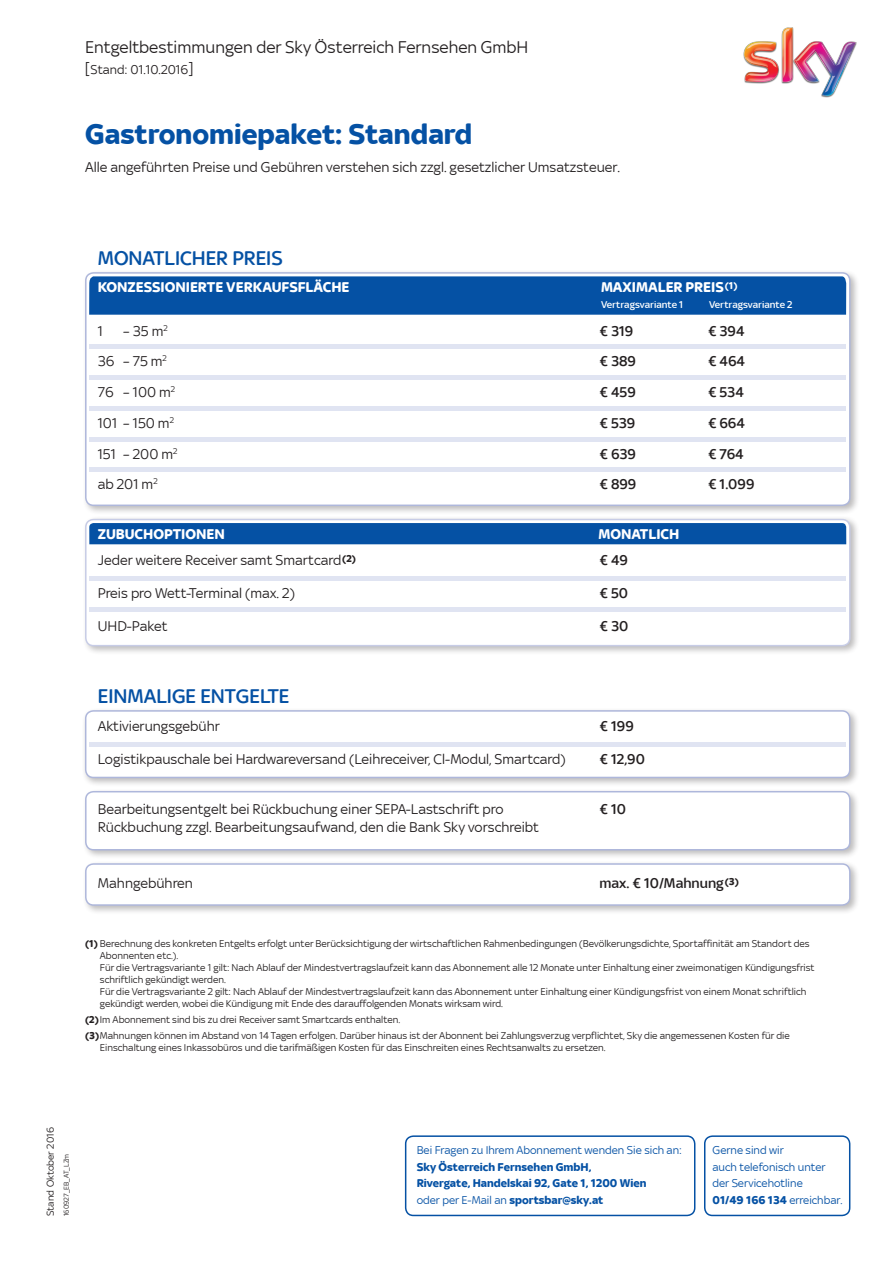
<style>
.page{position:relative;width:893px;height:1263px;background:#fff}
.page>*{position:absolute;margin:0;border:0;box-sizing:border-box;transform-origin:0 0}
.t1{font:700 30px "Sky Text";color:#0551a4}
.t2{font:500 21px "Sky Text";color:#0551a4}
.t3{font:18px "Sky Text";color:#231f20}
.NEU{font:15px "Sky Text";color:#231f20}
.NEU-2{font:500 15px "Sky Text";color:#231f20}
.t4{font:700 15px "Sky Text";color:#fff}
.t5{font:13.5px "Sky Text";color:#231f20}
.NEU-3{font:700 12px "Sky Text";color:#0551a4}
.NEU-4{font:12px "Sky Text";color:#0551a4}
.Rechtstexte{font:10.5px/12px "Sky Text";color:#231f20}
.Abstand{font:10.5px/12px "Sky Text";color:#231f20}
.t6{font:500 10.5px "Sky Text";color:#fff}
.t7{font:7.5px "Sky Text";color:#231f20}
.s1{font-size:15px}
.s2{font-weight:700}
.s3{font-weight:400}
</style>
<div class="page">
<img style="left:743px;top:27px;width:114px;height:71px">
<div style="left:82px;top:516px;width:777px;height:139px;background:#231f20;opacity:.3"></div>
<div style="left:86px;top:519px;width:764px;height:127px;background:#fff;border-radius:8px"></div>
<div style="left:85px;top:519px;width:765px;height:127px;border:2px solid #c7cce6;border-radius:8px"></div>
<div style="left:82px;top:269px;width:777px;height:246px;background:#231f20;opacity:.3"></div>
<div style="left:86px;top:273px;width:764px;height:232px;background:#fff;border-radius:8px"></div>
<div style="left:85px;top:272px;width:765px;height:234px;border:2px solid #aeb7db;border-radius:8px"></div>
<div style="left:89px;top:276px;width:757px;height:39px;background:#0551a4"></div>
<div style="left:82px;top:707px;width:777px;height:80px;background:#231f20;opacity:.3"></div>
<div style="left:86px;top:711px;width:764px;height:66px;background:#fff;border-radius:8px"></div>
<div style="left:85px;top:710px;width:765px;height:68px;border:2px solid #aeb7db;border-radius:8px"></div>
<div style="left:82px;top:788px;width:777px;height:72px;background:#231f20;opacity:.3"></div>
<div style="left:86px;top:792px;width:764px;height:58px;background:#fff;border-radius:8px"></div>
<div style="left:85px;top:791px;width:765px;height:59px;border:2px solid #aeb7db;border-radius:8px"></div>
<div style="left:82px;top:860px;width:777px;height:55px;background:#231f20;opacity:.3"></div>
<div style="left:86px;top:864px;width:764px;height:41px;background:#fff;border-radius:8px"></div>
<div style="left:85px;top:863px;width:765px;height:43px;border:2px solid #aeb7db;border-radius:8px"></div>
<div style="left:89px;top:523px;width:757px;height:21px;background:#0551a4"></div>
<div style="left:405px;top:1135px;width:290px;height:81px;border:2px solid #0551a4;border-radius:8px"></div>
<div style="left:704px;top:1135px;width:146px;height:81px;border:2px solid #0551a4;border-radius:8px"></div>
<div style="left:89px;top:344px;width:757px;height:5px;background:#e0e4f2"></div>
<hr style="left:89px;top:375px;width:757px;height:4px;background:#e0e4f2">
<hr style="left:89px;top:406px;width:757px;height:4px;background:#e0e4f2">
<hr style="left:89px;top:437px;width:757px;height:4px;background:#e0e4f2">
<hr style="left:89px;top:468px;width:757px;height:4px;background:#e0e4f2">
<hr style="left:89px;top:576px;width:757px;height:4px;background:#e0e4f2">
<hr style="left:89px;top:607px;width:757px;height:4px;background:#e0e4f2">
<hr style="left:89px;top:742px;width:757px;height:4px;background:#e0e4f2">
<p class="t3" style="left:85px;top:37px;width:445px">Entgeltbestimmungen der Sky Österreich Fernsehen GmbH</p>
<p class="t5" style="left:85px;top:62px;width:110px"><span class="s1">[</span>Stand: 01.10.2016<span class="s1">]</span></p>
<p class="t1" style="left:85px;top:117px;width:389px">Gastronomiepaket: Standard</p>
<p class="NEU" style="left:85px;top:159px;width:536px">Alle angeführten Preise und Gebühren verstehen sich zzgl. gesetzlicher Umsatzsteuer.</p>
<p class="t2" style="left:98px;top:246px;width:186px">MONATLICHER PREIS</p>
<p class="t4" style="left:98px;top:278px;width:253px">KONZESSIONIERTE VERKAUFSFLÄCHE</p>
<p class="NEU" style="left:98px;top:322px;width:7px">1</p>
<p class="NEU" style="left:123px;top:322px;width:46px">– 35 m<sup>2</sup></p>
<p class="NEU" style="left:98px;top:353px;width:71px">36 – 75 m<sup>2</sup></p>
<p class="NEU" style="left:98px;top:384px;width:79px">76 – 100 m<sup>2</sup></p>
<p class="NEU" style="left:98px;top:415px;width:78px">101 – 150 m<sup>2</sup></p>
<p class="NEU" style="left:98px;top:445px;width:81px">151 – 200 m<sup>2</sup></p>
<p class="NEU" style="left:98px;top:476px;width:61px">ab 201 m<sup>2</sup></p>
<p class="t4" style="left:98px;top:525px;width:129px">ZUBUCHOPTIONEN</p>
<p class="NEU" style="left:98px;top:552px;width:260px">Jeder weitere Receiver samt Smartcard<sup>(2)</sup></p>
<p class="NEU" style="left:98px;top:585px;width:199px">Preis pro Wett-Terminal (max. 2)</p>
<p class="NEU" style="left:98px;top:618px;width:71px">UHD-Paket</p>
<p class="t2" style="left:98px;top:684px;width:193px">EINMALIGE ENTGELTE</p>
<p class="NEU" style="left:98px;top:718px;width:123px">Aktivierungsgebühr</p>
<p class="NEU" style="left:98px;top:751px;width:469px">Logistikpauschale bei Hardwareversand (Leihreceiver, Cl-Modul, Smartcard)</p>
<p class="NEU" style="left:98px;top:801px;width:407px">Bearbeitungsentgelt bei Rückbuchung einer SEPA-Lastschrift pro</p>
<p class="NEU" style="left:98px;top:819px;width:443px">Rückbuchung zzgl. Bearbeitungsaufwand, den die Bank Sky vorschreibt</p>
<p class="t4" style="left:601px;top:278px;width:138px">MAXIMALER PREIS<sup>(1)</sup></p>
<p class="t6" style="left:601px;top:299px;width:84px">Vertragsvariante 1</p>
<p class="t6" style="left:709px;top:299px;width:85px">Vertragsvariante 2</p>
<p class="NEU-2" style="left:600px;top:322px;width:35px">€ 319</p>
<p class="NEU-2" style="left:600px;top:353px;width:38px">€ 389</p>
<p class="NEU-2" style="left:600px;top:384px;width:38px">€ 459</p>
<p class="NEU-2" style="left:600px;top:414px;width:37px">€ 539</p>
<p class="NEU-2" style="left:600px;top:445px;width:38px">€ 639</p>
<p class="NEU-2" style="left:600px;top:476px;width:38px">€ 899</p>
<p class="t4" style="left:598px;top:525px;width:82px">MONATLICH</p>
<p class="NEU-2" style="left:600px;top:552px;width:30px">€ 49</p>
<p class="NEU-2" style="left:600px;top:585px;width:30px">€ 50</p>
<p class="NEU-2" style="left:600px;top:618px;width:30px">€ 30</p>
<p class="NEU-2" style="left:708px;top:322px;width:38px">€ 394</p>
<p class="NEU-2" style="left:708px;top:353px;width:39px">€ 464</p>
<p class="NEU-2" style="left:708px;top:384px;width:37px">€ 534</p>
<p class="NEU-2" style="left:708px;top:414px;width:38px">€ 664</p>
<p class="NEU-2" style="left:708px;top:445px;width:37px">€ 764</p>
<p class="NEU-2" style="left:708px;top:476px;width:48px">€ 1.099</p>
<p class="NEU-2" style="left:600px;top:718px;width:36px">€ 199</p>
<p class="NEU-2" style="left:600px;top:751px;width:47px">€ 12,90</p>
<p class="NEU-2" style="left:600px;top:801px;width:28px">€ 10</p>
<p class="NEU" style="left:98px;top:875px;width:97px">Mahngebühren</p>
<p class="NEU-2" style="left:600px;top:875px;width:141px">max. € 10/Mahnung<sup>(3)</sup></p>
<p class="Rechtstexte" style="left:100px;top:937px;width:716px;text-indent:-15px"><span class="s2">(1)</span> Berechnung des konkreten Entgelts erfolgt unter Berücksichtigung der wirtschaftlichen Rahmenbedingungen (Bevölkerungsdichte, Sportaffinität am Standort des Abonnenten etc.).<br>Für die Vertragsvariante 1 gilt: Nach Ablauf der Mindestvertragslaufzeit kann das Abonnement alle 12 Monate unter Einhaltung einer zweimonatigen Kündigungsfrist schriftlich gekündigt werden.<br>Für die Vertragsvariante 2 gilt: Nach Ablauf der Mindestvertragslaufzeit kann das Abonnement unter Einhaltung einer Kündigungsfrist von einem Monat schriftlich gekündigt werden, wobei die Kündigung mit Ende des darauffolgenden Monats wirksam wird.</p>
<p class="Abstand" style="left:85px;top:1014px;width:317px"><span class="s2">(2)</span>Im Abonnement sind bis zu drei Receiver samt Smartcards enthalten.</p>
<p class="Abstand" style="left:100px;top:1030px;width:691px;text-indent:-15px"><span class="s2">(3)</span>Mahnungen können im Abstand von 14 Tagen erfolgen. Darüber hinaus ist der Abonnent bei Zahlungsverzug verpflichtet, Sky die angemessenen Kosten für die<br>Einschaltung eines Inkassobüros und die tarifmäßigen Kosten für das Einschreiten eines Rechtsanwalts zu ersetzen.</p>
<p class="Rechtstexte" style="left:44px;top:1216px;width:90px;rotate:-90deg">Stand Oktober 2016</p>
<p class="t7" style="left:62px;top:1216px;width:64px;rotate:-90deg">160927_EB_AT_LZm</p>
<p class="NEU-4" style="left:417px;top:1144px;width:267px">Bei Fragen zu Ihrem Abonnement wenden Sie sich an:</p>
<p class="NEU-3" style="left:417px;top:1160px;width:176px">Sky Österreich Fernsehen GmbH,</p>
<p class="NEU-3" style="left:417px;top:1176px;width:231px">Rivergate, Handelskai 92, Gate 1, 1200 Wien</p>
<p class="NEU-3" style="left:417px;top:1193px;width:188px"><span class="s3">oder per E-Mail an</span> sportsbar@sky.at</p>
<p class="NEU-4" style="left:712px;top:1144px;width:73px">Gerne sind wir</p>
<p class="NEU-4" style="left:712px;top:1160px;width:115px">auch telefonisch unter</p>
<p class="NEU-4" style="left:712px;top:1177px;width:92px">der Servicehotline</p>
<p class="NEU-3" style="left:712px;top:1193px;width:132px">01/49 166 134 <span class="s3">erreichbar.</span></p>
</div>
